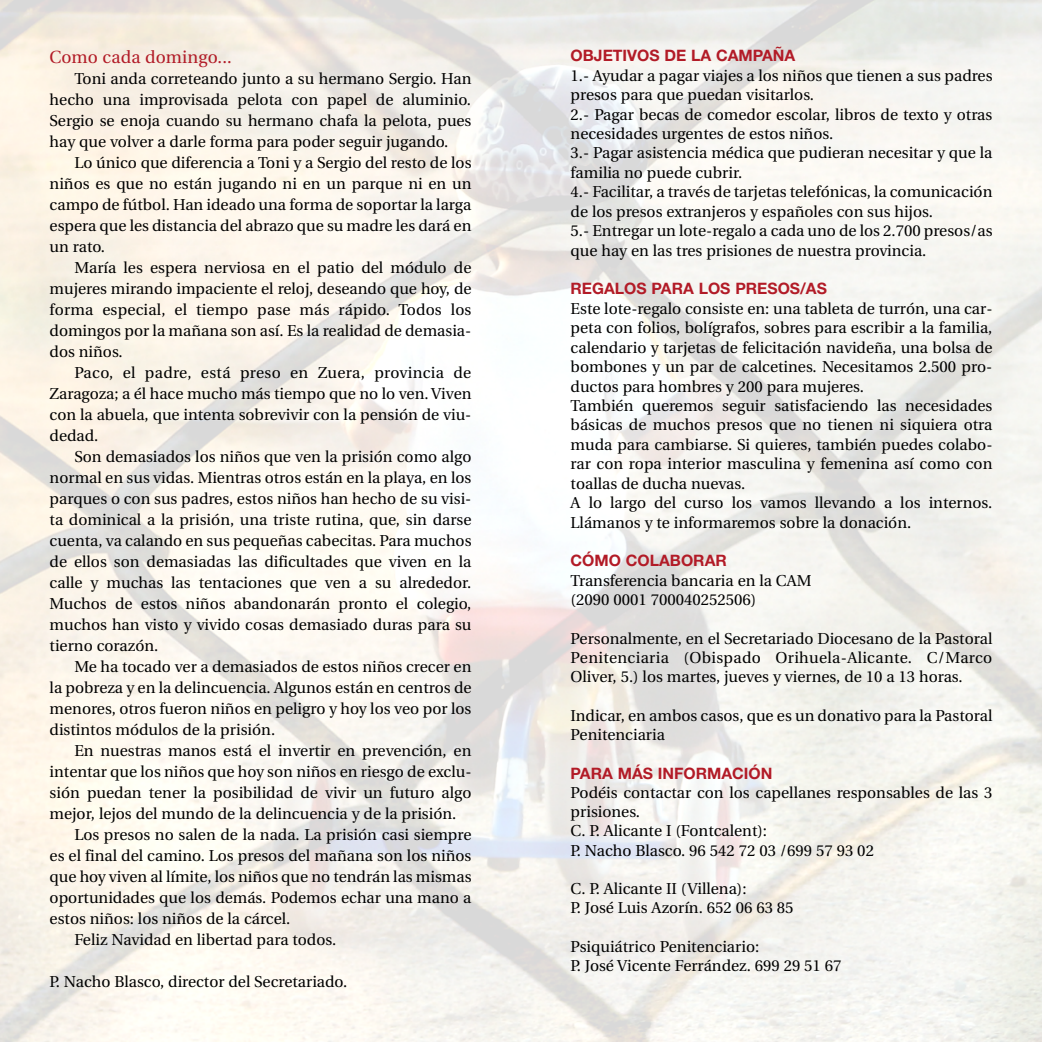
<style>
.page{position:relative;width:1042px;height:1042px;background:#fff}
.page>*{position:absolute;margin:0;border:0;box-sizing:border-box;transform-origin:0 0}
.t1{font:17.5px "Utopia";letter-spacing:.01em;color:#b21b27}
.t2{font:15.75px/21px "Utopia";color:#000;text-align:justify}
.t3{font:700 15.75px "Helvetica Neue";color:#b21b27}
</style>
<div class="page">
<p class="t1" style="left:50px;top:50px;width:184px">Como cada domingo...</p>
<p class="t2" style="left:50px;top:69px;width:423px;text-indent:25px">Toni anda correteando junto a su hermano Sergio. Han hecho una improvisada pelota con papel de aluminio.<br>Sergio se enoja cuando su hermano chafa la pelota, pues hay que volver a darle forma para poder seguir jugando.</p>
<p class="t2" style="left:50px;top:153px;width:423px;text-indent:25px">Lo único que diferencia a Toni y a Sergio del resto de los niños es que no están jugando ni en un parque ni en un campo de fútbol. Han ideado una forma de soportar la larga espera que les distancia del abrazo que su madre les dará en un rato.</p>
<p class="t2" style="left:50px;top:258px;width:423px;text-indent:25px">María les espera nerviosa en el patio del módulo de mujeres mirando impaciente el reloj, deseando que hoy, de forma especial, el tiempo pase más rápido. Todos los domingos por la mañana son así. Es la realidad de demasia&shy;dos niños.</p>
<p class="t2" style="left:50px;top:363px;width:423px;text-indent:25px">Paco, el padre, está preso en Zuera, provincia de Zaragoza; a él hace mucho más tiempo que no lo ven. Viven con la abuela, que intenta sobrevivir con la pensión de viu&shy;dedad.</p>
<p class="t2" style="left:50px;top:447px;width:423px;text-indent:25px">Son demasiados los niños que ven la prisión como algo normal en sus vidas. Mientras otros están en la playa, en los parques o con sus padres, estos niños han hecho de su visi&shy;ta dominical a la prisión, una triste rutina, que, sin darse cuenta, va calando en sus pequeñas cabecitas. Para muchos de ellos son demasiadas las dificultades que viven en la calle y muchas las tentaciones que ven a su alrededor.<br>Muchos de estos niños abandonarán pronto el colegio, muchos han visto y vivido cosas demasiado duras para su tierno corazón.</p>
<p class="t2" style="left:50px;top:657px;width:423px;text-indent:25px">Me ha tocado ver a demasiados de estos niños crecer en la pobreza y en la delincuencia. Algunos están en centros de menores, otros fueron niños en peligro y hoy los veo por los distintos módulos de la prisión.</p>
<p class="t2" style="left:74px;top:741px;width:398px">En nuestras manos está el invertir en prevención, en</p>
<p class="t2" style="left:50px;top:762px;width:423px">intentar que los niños que hoy son niños en riesgo de exclu-</p>
<p class="t2" style="left:50px;top:783px;width:423px">sión puedan tener la posibilidad de vivir un futuro algo</p>
<p class="t2" style="left:50px;top:804px;width:408px">mejor, lejos del mundo de la delincuencia y de la prisión.</p>
<p class="t2" style="left:74px;top:825px;width:398px">Los presos no salen de la nada. La prisión casi siempre</p>
<p class="t2" style="left:50px;top:846px;width:423px">es el final del camino. Los presos del mañana son los niños</p>
<p class="t2" style="left:50px;top:867px;width:423px">que hoy viven al límite, los niños que no tendrán las mismas</p>
<p class="t2" style="left:50px;top:888px;width:423px">oportunidades que los demás. Podemos echar una mano a</p>
<p class="t2" style="left:50px;top:909px;width:242px">estos niños: los niños de la cárcel.</p>
<p class="t2" style="left:74px;top:930px;width:263px">Feliz Navidad en libertad para todos.</p>
<p class="t2" style="left:50px;top:972px;width:299px">P. Nacho Blasco, director del Secretariado.</p>
<p class="t3" style="left:570px;top:50px;width:226px">OBJETIVOS DE LA CAMPAÑA</p>
<p class="t2" style="left:570px;top:67px;width:423px;line-height:19.4px;text-align:left">1.- Ayudar a pagar viajes a los niños que tienen a sus padres presos para que puedan visitarlos.<br>2.- Pagar becas de comedor escolar, libros de texto y otras necesidades urgentes de estos niños.<br>3.- Pagar asistencia médica que pudieran necesitar y que la familia no puede cubrir.<br>4.- Facilitar, a través de tarjetas telefónicas, la comunicación de los presos extranjeros y españoles con sus hijos.<br>5.- Entregar un lote-regalo a cada uno de los 2.700 presos/as que hay en las tres prisiones de nuestra provincia.</p>
<p class="t3" style="left:570px;top:283px;width:258px">REGALOS PARA LOS PRESOS/AS</p>
<p class="t2" style="left:570px;top:300px;width:423px;line-height:19.4px;text-align:left">Este lote-regalo consiste en: una tableta de turrón, una car&shy;peta con folios, bolígrafos, sobres para escribir a la familia, calendario y tarjetas de felicitación navideña, una bolsa de bombones y un par de calcetines. Necesitamos 2.500 pro&shy;ductos para hombres y 200 para mujeres.<br>También queremos seguir satisfaciendo las necesidades básicas de muchos presos que no tienen ni siquiera otra muda para cambiarse. Si quieres, también puedes colabo&shy;rar con ropa interior masculina y femenina así como con toallas de ducha nuevas.<br>A lo largo del curso los vamos llevando a los internos.<br>Llámanos y te informaremos sobre la donación.</p>
<p class="t3" style="left:570px;top:555px;width:158px">CÓMO COLABORAR</p>
<p class="t2" style="left:570px;top:572px;width:242px;line-height:19.2px">Transferencia bancaria en la CAM (2090 0001 700040252506)</p>
<p class="t2" style="left:570px;top:630px;width:423px;line-height:19.2px">Personalmente, en el Secretariado Diocesano de la Pastoral Penitenciaria (Obispado Orihuela-Alicante. C/Marco Oliver, 5.) los martes, jueves y viernes, de 10 a 13 horas.</p>
<p class="t2" style="left:570px;top:707px;width:423px;line-height:19.2px">Indicar, en ambos casos, que es un donativo para la Pastoral<br>Penitenciaria</p>
<p class="t3" style="left:570px;top:767px;width:203px">PARA MÁS INFORMACIÓN</p>
<p class="t2" style="left:570px;top:784px;width:423px;line-height:19.2px;text-align:left">Podéis contactar con los capellanes responsables de las 3 prisiones.<br>C. P. Alicante I (Fontcalent):<br>P. Nacho Blasco. 96 542 72 03 /699 57 93 02</p>
<p class="t2" style="left:570px;top:880px;width:224px;line-height:19.2px">C. P. Alicante II (Villena):<br>P. José Luis Azorín. 652 06 63 85</p>
<p class="t2" style="left:570px;top:938px;width:272px;line-height:19.2px">Psiquiátrico Penitenciario:<br>P. José Vicente Ferrández. 699 29 51 67</p>
</div>
